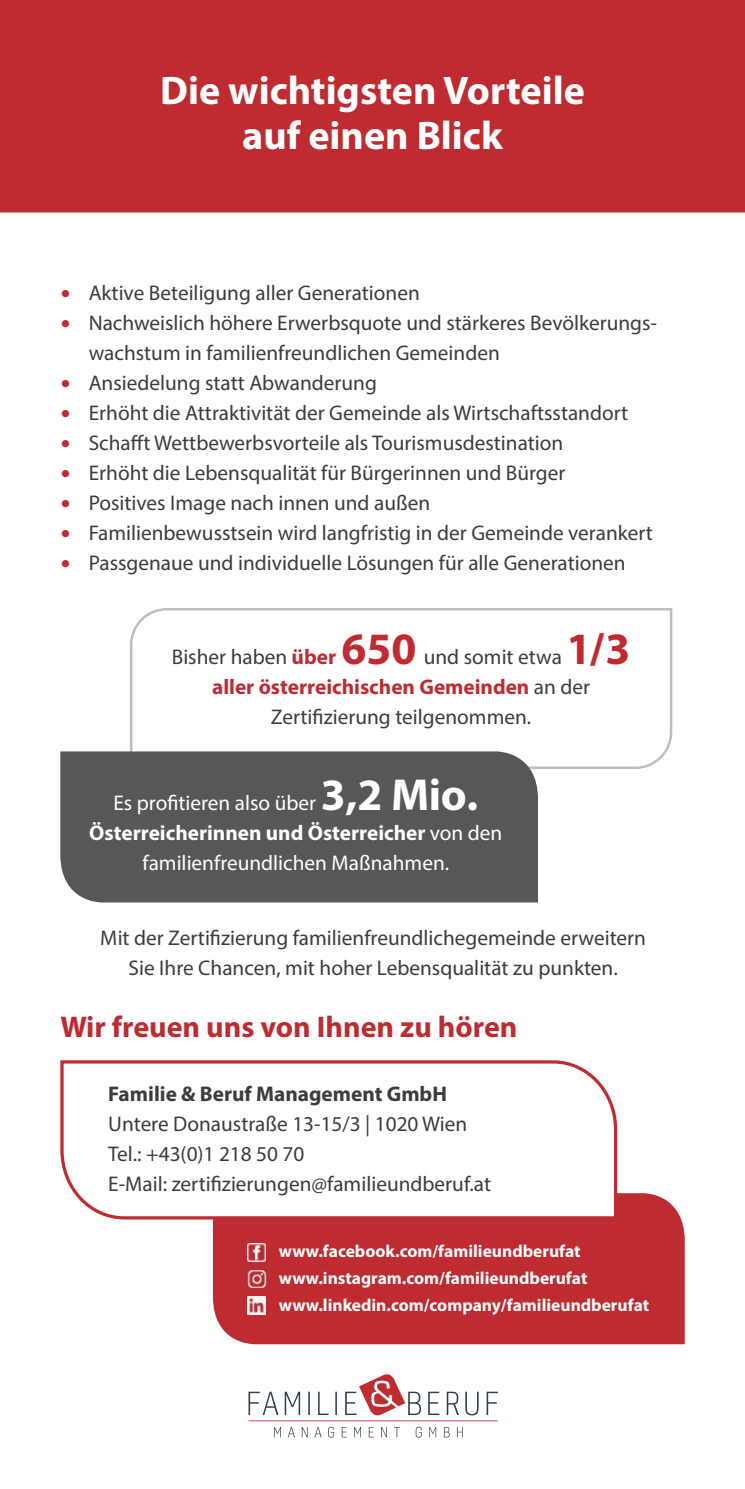
<style>
.page{position:relative;width:745px;height:1489px;background:#fff}
.page>*{position:absolute;margin:0;border:0;box-sizing:border-box;transform-origin:0 0}
.Absatz_2{font:700 40px/45px "Myriad Pro";color:#fff;text-align:center}
.Kontakt_U2{font:700 30px "Myriad Pro";color:#be2b31}
.Aufzählung{font:21.25px/30px "Myriad Pro";color:#3c3c3b}
.Absatzformat_1{font:21.25px/30px "Myriad Pro";color:#3c3c3b;text-align:center}
.Kontaktdaten{font:21.25px/30px "Myriad Pro";color:#3c3c3b}
.Absatzformat_1-2{font:21.25px/30px "Myriad Pro";color:#fff;text-align:center}
.Links_Seite8{font:700 17.5px "Myriad Pro";color:#fff}
.s1{font-family:"Verdana";font-size:20px;color:#be2b31}
.s2{font-weight:700;color:#be2b31}
.s3{font-weight:700;font-size:45px;color:#be2b31}
.s4{font-weight:700;font-size:45px}
.s5{font-weight:700}
</style>
<div class="page">
<div style="left:0;top:0;width:744px;height:212px;background:#be2b31"></div>
<svg style="left:130px;top:608px;width:543px;height:161px"></svg>
<div style="left:60px;top:751px;width:477px;height:151px;background:#575756"></div>
<svg style="left:248px;top:1374px;width:249px;height:42px"></svg>
<hr style="left:248px;top:1420px;width:249px;height:1px;background:#be2b31">
<svg style="left:274px;top:1426px;width:188px;height:11px"></svg>
<div style="left:213px;top:1193px;width:471px;height:151px;background:#be2b31"></div>
<svg style="left:60px;top:1060px;width:558px;height:160px"></svg>
<img style="left:248px;top:1243px;width:18px;height:18px">
<img style="left:248px;top:1269px;width:18px;height:18px">
<img style="left:248px;top:1296px;width:18px;height:18px">
<h2 class="Absatz_2" style="left:160px;top:67px;width:426px">Die wichtigsten Vorteile auf einen Blick</h2>
<p class="Aufzählung" style="left:60px;top:278px;width:361px"><span class="s1">•</span> Aktive Beteiligung aller Generationen</p>
<p class="Aufzählung" style="left:89px;top:308px;width:569px;text-indent:-28px"><span class="s1">•</span> Nachweislich höhere Erwerbsquote und stärkeres Bevölkerungs&shy;wachstum in familienfreundlichen Gemeinden</p>
<p class="Aufzählung" style="left:60px;top:368px;width:318px"><span class="s1">•</span> Ansiedelung statt Abwanderung</p>
<p class="Aufzählung" style="left:60px;top:398px;width:569px"><span class="s1">•</span> Erhöht die Attraktivität der Gemeinde als Wirtschaftsstandort</p>
<p class="Aufzählung" style="left:60px;top:428px;width:504px"><span class="s1">•</span> Schafft Wettbewerbsvorteile als Tourismusdestination</p>
<p class="Aufzählung" style="left:60px;top:458px;width:506px"><span class="s1">•</span> Erhöht die Lebensqualität für Bürgerinnen und Bürger</p>
<p class="Aufzählung" style="left:60px;top:488px;width:371px"><span class="s1">•</span> Positives Image nach innen und außen</p>
<p class="Aufzählung" style="left:60px;top:518px;width:594px"><span class="s1">•</span> Familienbewusstsein wird langfristig in der Gemeinde verankert</p>
<p class="Aufzählung" style="left:60px;top:548px;width:566px"><span class="s1">•</span> Passgenaue und individuelle Lösungen für alle Generationen</p>
<p class="Absatzformat_1" style="left:172px;top:641px;width:460px">Bisher haben <span class="s2">über</span> <span class="s3">650</span> und somit etwa <span class="s3">1/3 </span><span class="s2">aller österreichischen Gemeinden</span> an der<br>Zertifizierung teilgenommen.</p>
<p class="Absatzformat_1-2" style="left:89px;top:787px;width:414px">Es profitieren also über <span class="s4">3,2 Mio.<br></span><span class="s5">Österreicherinnen und Österreicher</span> von den familienfreundlichen Maßnahmen.</p>
<p class="Absatzformat_1" style="left:100px;top:922px;width:547px">Mit der Zertifizierung familienfreundlichegemeinde erweitern</p>
<p class="Absatzformat_1" style="left:128px;top:952px;width:490px">Sie Ihre Chancen, mit hoher Lebensqualität zu punkten.</p>
<p class="Kontakt_U2" style="left:60px;top:1006px;width:458px">Wir freuen uns von Ihnen zu hören</p>
<p class="Kontaktdaten" style="left:108px;top:1078px;width:384px"><span class="s5">Familie &amp; Beruf Management GmbH </span>Untere Donaustraße 13-15/3 | 1020 Wien Tel.: +43(0)1 218 50 70<br>E-Mail: zertifizierungen@familieundberuf.at</p>
<p class="Links_Seite8" style="left:278px;top:1239px;width:303px">www.facebook.com/familieundberufat</p>
<p class="Links_Seite8" style="left:278px;top:1266px;width:310px">www.instagram.com/familieundberufat</p>
<p class="Links_Seite8" style="left:278px;top:1293px;width:371px">www.linkedin.com/company/familieundberufat</p>
</div>
